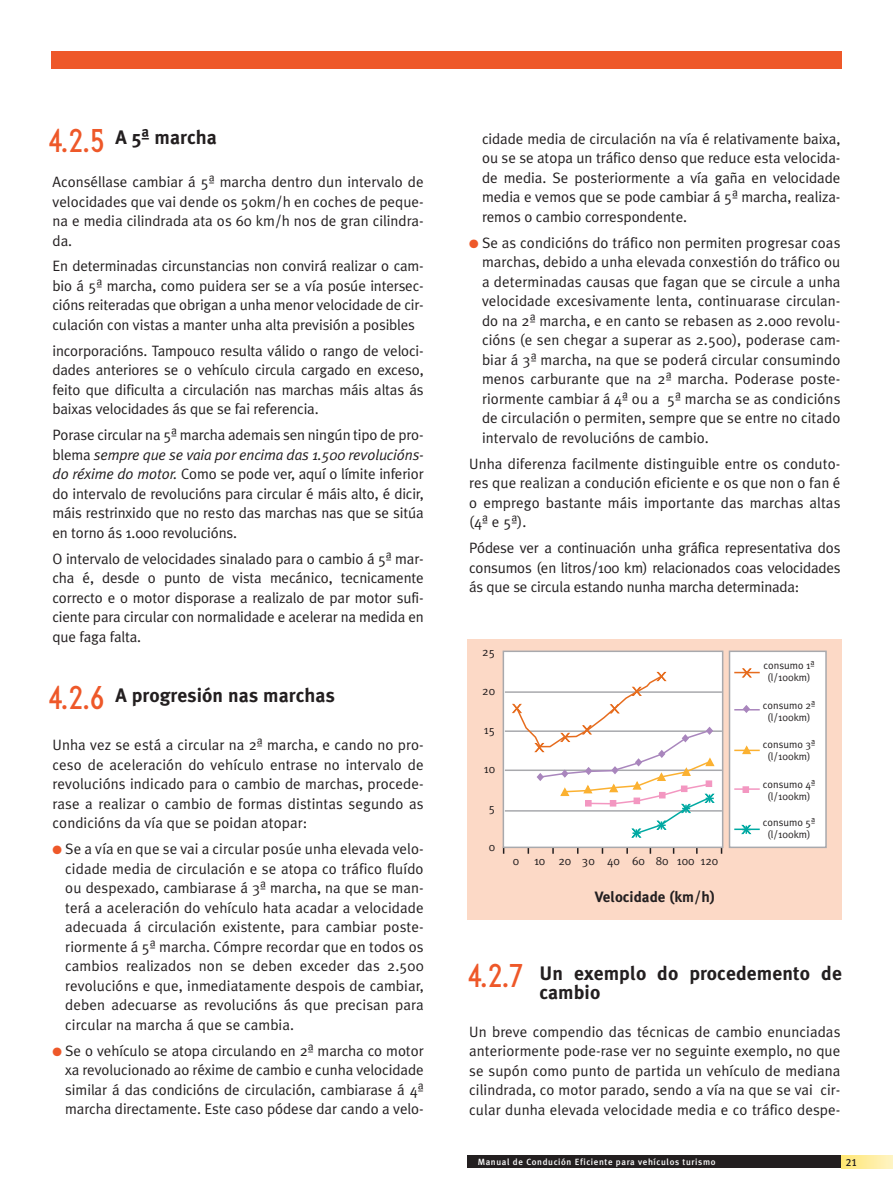
<style>
.page{position:relative;width:893px;height:1191px;background:#fff}
.page>*{position:absolute;margin:0;border:0;box-sizing:border-box;transform-origin:0 0}
.t1{font:700 19.5px/19.5px "Meta Plus";letter-spacing:.005em;color:#231f20}
.t2{font:15px/19.5px "Meta Plus Normal";letter-spacing:-.005em;color:#231f20;text-align:justify}
.t3{font:700 15px "Meta Plus";color:#231f20}
.t4{font:12px "Meta Plus Normal";color:#231f20}
.t5{font:10.5px/12px "Meta Plus Normal";color:#231f20;text-align:center}
.t6{font:10.5px "Meta Plus Medium Caps";color:#231f20}
.t7{font:500 9px "Meta Plus";letter-spacing:.065em;color:#fff}
.s1{font-family:"Base Twelve Sans";font-weight:400;font-size:34.5px;color:#ee5829}
.s2{font-style:italic}
.s3{color:#ee5829}
</style>
<div class="page">
<div style="left:468px;top:1155px;width:374px;height:13px;background:#231f20"></div>
<svg style="left:842px;top:1155px;width:51px;height:13px"></svg>
<div style="left:51px;top:51px;width:791px;height:17px;background:#ee5829"></div>
<div style="left:468px;top:639px;width:374px;height:281px;background:#fcd9c6"></div>
<div style="left:729px;top:651px;width:97px;height:196px;background:#fff"></div>
<div style="left:729px;top:650px;width:98px;height:198px;border:2px solid #a8a9ad"></div>
<div style="left:503px;top:651px;width:220px;height:196px;background:#fff"></div>
<div style="left:503px;top:650px;width:220px;height:198px;border:2px solid #a8a9ad"></div>
<hr style="left:505px;top:810px;width:217px;height:1px;background:#a8a9ad">
<hr style="left:505px;top:769px;width:217px;height:2px;background:#a8a9ad">
<hr style="left:505px;top:730px;width:217px;height:2px;background:#a8a9ad">
<hr style="left:505px;top:691px;width:217px;height:2px;background:#a8a9ad">
<svg style="left:512px;top:672px;width:204px;height:166px"></svg>
<hr style="left:734px;top:828px;width:26px;height:2px;background:#00a9a2">
<svg style="left:741px;top:824px;width:11px;height:10px"></svg>
<svg style="left:734px;top:668px;width:26px;height:9px"></svg>
<div style="left:742px;top:786px;width:7px;height:7px;border:2px solid #f397c1"></div>
<hr style="left:734px;top:788px;width:26px;height:2px;background:#f397c1">
<hr style="left:734px;top:749px;width:26px;height:2px;background:#fbb131">
<svg style="left:741px;top:745px;width:11px;height:10px"></svg>
<svg style="left:734px;top:705px;width:26px;height:8px"></svg>
<h1 class="t1" style="left:48px;top:128px;width:171px"><span class="s1">4.2.5</span> A 5ª marcha</h1>
<p class="t2" style="left:53px;top:172px;width:373px">Aconséllase cambiar á 5ª marcha dentro dun intervalo de velocidades que vai dende os 50km/h en coches de peque&shy;na e media cilindrada ata os 60 km/h nos de gran cilindra&shy;da.</p>
<p class="t2" style="left:53px;top:256px;width:373px">En determinadas circunstancias non convirá realizar o cam&shy;bio á 5ª marcha, como puidera ser se a vía posúe intersec&shy;cións reiteradas que obrigan a unha menor velocidade de cir&shy;culación con vistas a manter unha alta previsión a posibles</p>
<p class="t2" style="left:53px;top:341px;width:373px">incorporacións. Tampouco resulta válido o rango de veloci&shy;dades anteriores se o vehículo circula cargado en exceso, feito que dificulta a circulación nas marchas máis altas ás baixas velocidades ás que se fai referencia.</p>
<p class="t2" style="left:53px;top:425px;width:373px">Porase circular na 5ª marcha ademais sen ningún tipo de pro&shy;blema <span class="s2">sempre que se vaia por encima das 1.500 revolucións&shy;do réxime do motor.</span> Como se pode ver, aquí o límite inferior do intervalo de revolucións para circular é máis alto, é dicir, máis restrinxido que no resto das marchas nas que se sitúa en torno ás 1.000 revolucións.</p>
<p class="t2" style="left:53px;top:549px;width:373px">O intervalo de velocidades sinalado para o cambio á 5ª mar&shy;cha é, desde o punto de vista mecánico, tecnicamente correcto e o motor disporase a realizalo de par motor sufi&shy;ciente para circular con normalidade e acelerar na medida en que faga falta.</p>
<h1 class="t1" style="left:48px;top:685px;width:289px"><span class="s1">4.2.6</span> A progresión nas marchas</h1>
<p class="t2" style="left:53px;top:735px;width:373px">Unha vez se está a circular na 2ª marcha, e cando no pro&shy;ceso de aceleración do vehículo entrase no intervalo de revolucións indicado para o cambio de marchas, procede&shy;rase a realizar o cambio de formas distintas segundo as condicións da vía que se poidan atopar:</p>
<p class="t2" style="left:65px;top:839px;width:360px;text-indent:-13px"><span class="s3">●</span> Se a vía en que se vai a circular posúe unha elevada velo&shy;cidade media de circulación e se atopa co tráfico fluído ou despexado, cambiarase á 3ª marcha, na que se man&shy;terá a aceleración do vehículo hata acadar a velocidade adecuada á circulación existente, para cambiar poste&shy;riormente á 5ª marcha. Cómpre recordar que en todos os cambios realizados non se deben exceder das 2.500 revolucións e que, inmediatamente despois de cambiar, deben adecuarse as revolucións ás que precisan para circular na marcha á que se cambia.</p>
<p class="t2" style="left:65px;top:1040px;width:360px;text-indent:-13px"><span class="s3">●</span> Se o vehículo se atopa circulando en 2ª marcha co motor xa revolucionado ao réxime de cambio e cunha velocidade similar á das condicións de circulación, cambiarase á 4ª marcha directamente. Este caso pódese dar cando a velo-</p>
<p class="t2" style="left:482px;top:129px;width:360px">cidade media de circulación na vía é relativamente baixa, ou se se atopa un tráfico denso que reduce esta velocida&shy;de media. Se posteriormente a vía gaña en velocidade media e vemos que se pode cambiar á 5ª marcha, realiza&shy;remos o cambio correspondente.</p>
<p class="t2" style="left:482px;top:233px;width:360px;text-indent:-13px"><span class="s3">●</span> Se as condicións do tráfico non permiten progresar coas marchas, debido a unha elevada conxestión do tráfico ou a determinadas causas que fagan que se circule a unha velocidade excesivamente lenta, continuarase circulan&shy;do na 2ª marcha, e en canto se rebasen as 2.000 revolu&shy;cións (e sen chegar a superar as 2.500), poderase cam&shy;biar á 3ª marcha, na que se poderá circular consumindo menos carburante que na 2ª marcha. Poderase poste&shy;riormente cambiar á 4ª ou a 5ª marcha se as condicións de circulación o permiten, sempre que se entre no citado intervalo de revolucións de cambio.</p>
<p class="t2" style="left:469px;top:454px;width:373px">Unha diferenza facilmente distinguible entre os conduto&shy;res que realizan a condución eficiente e os que non o fan é o emprego bastante máis importante das marchas altas (4ª e 5ª).</p>
<p class="t2" style="left:469px;top:538px;width:373px">Pódese ver a continuación unha gráfica representativa dos consumos (en litros/100 km) relacionados coas velocidades ás que se circula estando nunha marcha determinada:</p>
<p class="t4" style="left:482px;top:644px;width:14px">25</p>
<p class="t4" style="left:482px;top:683px;width:14px">20</p>
<p class="t4" style="left:484px;top:722px;width:13px">15</p>
<p class="t4" style="left:484px;top:761px;width:13px">10</p>
<p class="t4" style="left:489px;top:800px;width:8px">5</p>
<p class="t4" style="left:489px;top:839px;width:8px">0</p>
<p class="t4" style="left:513px;top:854px;width:207px">0 10 20 30 40 60 80 100 120</p>
<p class="t3" style="left:595px;top:888px;width:122px">Velocidade (km/h)</p>
<p class="t5" style="left:764px;top:659px;width:52px">consumo 1ª (l/100km)</p>
<p class="t5" style="left:763px;top:699px;width:54px">consumo 2ª (l/100km)</p>
<p class="t5" style="left:763px;top:738px;width:54px">consumo 3ª (l/100km)</p>
<p class="t5" style="left:763px;top:778px;width:54px">consumo 4ª (l/100km)</p>
<p class="t5" style="left:763px;top:816px;width:54px">consumo 5ª (l/100km)</p>
<h1 class="t1" style="left:539px;top:963px;width:304px;text-indent:-72px"><span class="s1">4.2.7</span> Un exemplo do procedemento de cambio</h1>
<p class="t2" style="left:469px;top:1021px;width:373px">Un breve compendio das técnicas de cambio enunciadas anteriormente pode-rase ver no seguinte exemplo, no que se supón como punto de partida un vehículo de mediana cilindrada, co motor parado, sendo a vía na que se vai cir&shy;cular dunha elevada velocidade media e co tráfico despe-</p>
<p class="t7" style="left:478px;top:1156px;width:239px">Manual de Condución Eficiente para vehículos turismo</p>
<p class="t6" style="left:846px;top:1155px;width:13px">21</p>
</div>
